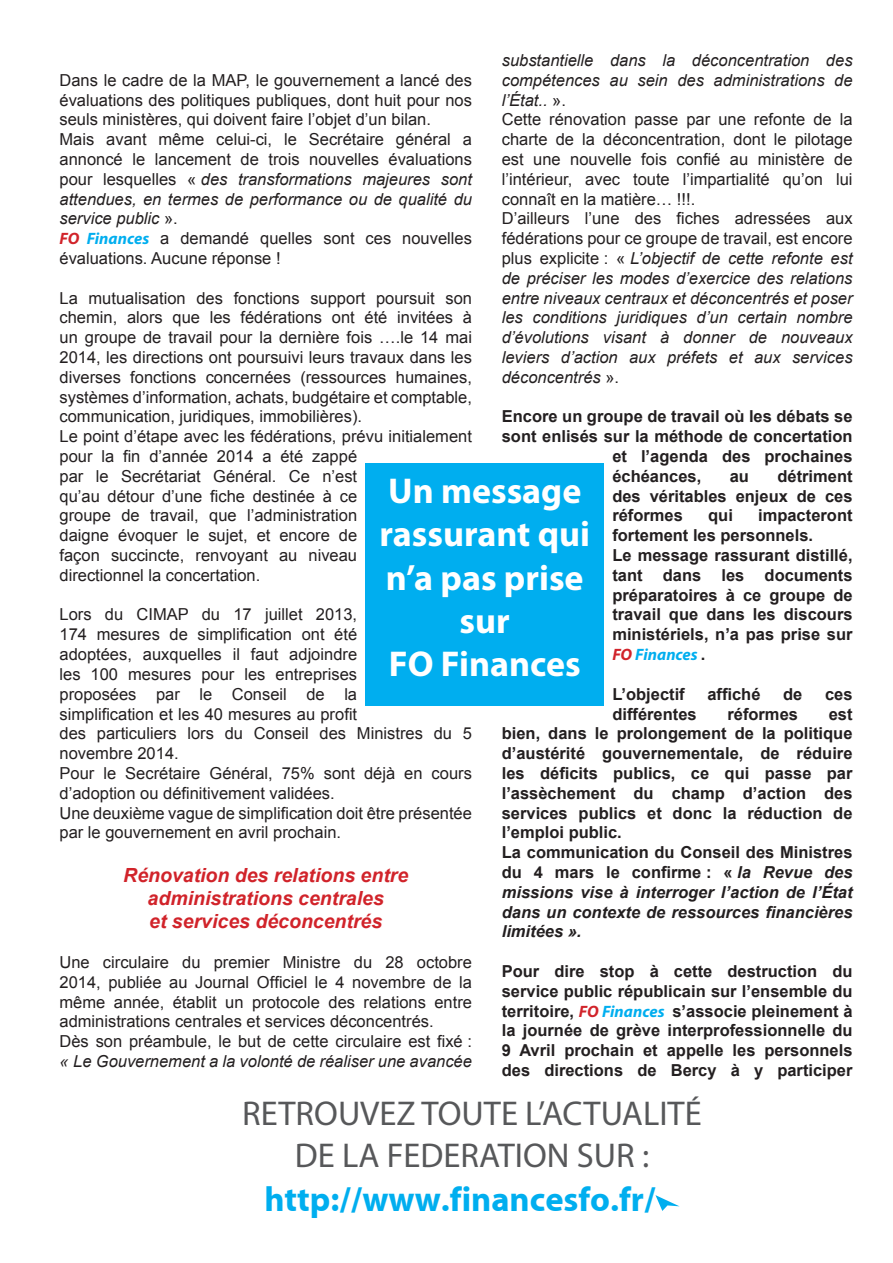
<style>
.page{position:relative;width:893px;height:1263px;background:#fff}
.page>*{position:absolute;margin:0;border:0;box-sizing:border-box;transform-origin:0 0}
.t1{font:700 36px/43.2px "Myriad Pro";color:#fff;text-align:center}
.t2{font:34.5px "Myriad Pro";color:#57585a}
.t3{font:700 34.5px "Myriad";color:#00aeef}
.Sans_interligne{font:italic 700 19.5px/23.4px "Arial";color:#d1232a;text-align:center}
.Sans_interligne-2{font:16.5px/19.8px "Arial";color:#231f20}
.Sans_interligne-3{font:700 16.5px/19.8px "Arial";color:#231f20;text-align:justify}
.Sans_interligne-4{font:italic 16.5px/19.8px "Arial";color:#231f20;text-align:justify}
.Sans_interligne-5{font:italic 700 16.5px/19.8px "Arial";color:#231f20;text-align:justify}
.s1{font-style:normal}
.s2{font-style:italic}
.s3{font-family:"Myriad Pro";font-weight:700;font-style:italic;color:#d1232a}
.s4{font-family:"Myriad Pro";font-weight:700;font-style:italic;color:#00aeef}
.s5{font-family:"Myriad Pro";font-style:italic;color:#d1232a}
.s6{font-family:"Myriad Pro";font-style:italic;color:#00aeef}
</style>
<div class="page">
<div style="left:366px;top:463px;width:238px;height:243px;background:#00aeef"></div>
<svg style="left:655px;top:1195px;width:25px;height:16px"></svg>
<p class="Sans_interligne-4" style="left:502px;top:51px;width:352px">substantielle dans la déconcentration des compétences au sein des administrations de l’État.. <span class="s1">».</span></p>
<p class="Sans_interligne-2" style="left:502px;top:110px;width:352px;text-align:justify">Cette rénovation passe par une refonte de la charte de la déconcentration, dont le pilotage est une nouvelle fois confié au ministère de l’intérieur, avec toute l’impartialité qu’on lui connaît en la matière… !!!.</p>
<p class="Sans_interligne-4" style="left:502px;top:209px;width:352px"><span class="s1">D’ailleurs l’une des fiches adressées aux fédérations pour ce groupe de travail, est encore plus explicite : «</span> L’objectif de cette refonte est de préciser les modes d’exercice des relations entre niveaux centraux et déconcentrés et poser les conditions juridiques d’un certain nombre d’évolutions visant à donner de nouveaux leviers d’action aux préfets et aux services déconcentrés <span class="s1">».</span></p>
<p class="Sans_interligne-3" style="left:502px;top:407px;width:352px">Encore un groupe de travail où les débats se</p>
<p class="Sans_interligne-3" style="left:502px;top:427px;width:352px">sont enlisés sur la méthode de concertation</p>
<p class="Sans_interligne-3" style="left:612px;top:447px;width:242px">et l’agenda des prochaines</p>
<p class="Sans_interligne-3" style="left:612px;top:467px;width:90px">échéances,</p>
<p class="Sans_interligne-3" style="left:730px;top:467px;width:21px">au</p>
<p class="Sans_interligne-2" style="left:60px;top:70px;width:414px;text-align:justify">Dans le cadre de la MAP, le gouvernement a lancé des évaluations des politiques publiques, dont huit pour nos seuls ministères, qui doivent faire l’objet d’un bilan.</p>
<p class="Sans_interligne-2" style="left:60px;top:130px;width:414px;text-align:justify">Mais avant même celui-ci, le Secrétaire général a annoncé le lancement de trois nouvelles évaluations pour lesquelles « <span class="s2">des transformations majeures sont attendues, en termes de performance ou de qualité du service public</span> ».</p>
<p class="Sans_interligne-2" style="left:60px;top:229px;width:414px"><span class="s3">FO</span> <span class="s4">Finances</span> a demandé quelles sont ces nouvelles évaluations. Aucune réponse !</p>
<p class="Sans_interligne-2" style="left:60px;top:288px;width:414px;text-align:justify">La mutualisation des fonctions support poursuit son chemin, alors que les fédérations ont été invitées à un groupe de travail pour la dernière fois ….le 14 mai 2014, les directions ont poursuivi leurs travaux dans les diverses fonctions concernées (ressources humaines, systèmes d’information, achats, budgétaire et comptable, communication, juridiques, immobilières).</p>
<p class="Sans_interligne-2" style="left:60px;top:427px;width:414px">Le point d’étape avec les fédérations, prévu initialement pour la fin d’année 2014 a été zappé<br>par le Secrétariat Général. Ce n’est<br>qu’au détour d’une fiche destinée à ce<br>groupe de travail, que l’administration<br>daigne évoquer le sujet, et encore de<br>façon succincte, renvoyant au niveau<br>directionnel la concertation.</p>
<p class="Sans_interligne-2" style="left:60px;top:605px;width:414px">Lors du CIMAP du 17 juillet 2013,<br>174 mesures de simplification ont été<br>adoptées, auxquelles il faut adjoindre<br>les 100 mesures pour les entreprises<br>proposées par le Conseil de la<br>simplification et les 40 mesures au profit<br>des particuliers lors du Conseil des Ministres du 5 novembre 2014.</p>
<p class="Sans_interligne-2" style="left:60px;top:763px;width:414px">Pour le Secrétaire Général, 75% sont déjà en cours d’adoption ou définitivement validées.</p>
<p class="Sans_interligne-2" style="left:60px;top:803px;width:414px">Une deuxième vague de simplification doit être présentée par le gouvernement en avril prochain.</p>
<p class="Sans_interligne" style="left:123px;top:864px;width:286px">Rénovation des relations entre administrations centrales</p>
<p class="Sans_interligne" style="left:149px;top:910px;width:235px">et services déconcentrés</p>
<p class="Sans_interligne-2" style="left:60px;top:952px;width:414px;text-align:justify">Une circulaire du premier Ministre du 28 octobre 2014, publiée au Journal Officiel le 4 novembre de la même année, établit un protocole des relations entre administrations centrales et services déconcentrés.</p>
<p class="Sans_interligne-2" style="left:60px;top:1031px;width:414px">Dès son préambule, le but de cette circulaire est fixé : <span class="s2">« Le Gouvernement a la volonté de réaliser une avancée</span></p>
<p class="Sans_interligne-3" style="left:612px;top:467px;width:242px;text-indent:165px">détriment des véritables enjeux de ces réformes</p>
<p class="t1" style="left:379px;top:468px;width:212px">Un message rassurant qui n’a pas prise sur</p>
<p class="t1" style="left:389px;top:641px;width:193px">FO Finances</p>
<p class="Sans_interligne-3" style="left:612px;top:506px;width:242px;text-indent:146px">impacteront fortement les personnels.</p>
<p class="Sans_interligne-3" style="left:612px;top:546px;width:242px">Le message rassurant distillé, tant dans les documents préparatoires à ce groupe de travail que dans les discours ministériels, n’a pas prise sur <span class="s5">FO</span> <span class="s6">Finances</span> .</p>
<p class="Sans_interligne-3" style="left:612px;top:684px;width:74px">L’objectif</p>
<p class="Sans_interligne-3" style="left:707px;top:684px;width:55px">affiché</p>
<p class="Sans_interligne-3" style="left:783px;top:684px;width:21px">de</p>
<p class="Sans_interligne-3" style="left:825px;top:684px;width:29px">ces</p>
<p class="Sans_interligne-3" style="left:612px;top:704px;width:86px">différentes</p>
<p class="Sans_interligne-3" style="left:727px;top:704px;width:72px">réformes</p>
<p class="Sans_interligne-3" style="left:708px;top:506px;width:26px">qui</p>
<p class="Sans_interligne-3" style="left:502px;top:704px;width:352px;text-indent:327px">est bien, dans le prolongement de la politique d’austérité gouvernementale, de réduire les déficits publics, ce qui passe par l’assèchement du champ d’action des services publics et donc la réduction de l’emploi public.</p>
<p class="Sans_interligne-5" style="left:502px;top:843px;width:352px"><span class="s1">La communication du Conseil des Ministres du 4 mars le confirme : «</span> la Revue des missions vise à interroger l’action de l’État dans un contexte de ressources financières limitées ».</p>
<p class="Sans_interligne-3" style="left:502px;top:962px;width:352px">Pour dire stop à cette destruction du service public républicain sur l’ensemble du territoire, <span class="s5">FO</span> <span class="s6">Finances</span> s’associe pleinement à la journée de grève interprofessionnelle du 9 Avril prochain et appelle les personnels des directions de Bercy à y participer</p>
<p class="t2" style="left:242px;top:1092px;width:461px">RETROUVEZ TOUTE L’ACTUALITÉ</p>
<p class="t2" style="left:295px;top:1134px;width:356px">DE LA FEDERATION SUR :</p>
<p class="t3" style="left:264px;top:1181px;width:393px">http://www.financesfo.fr/</p>
</div>
